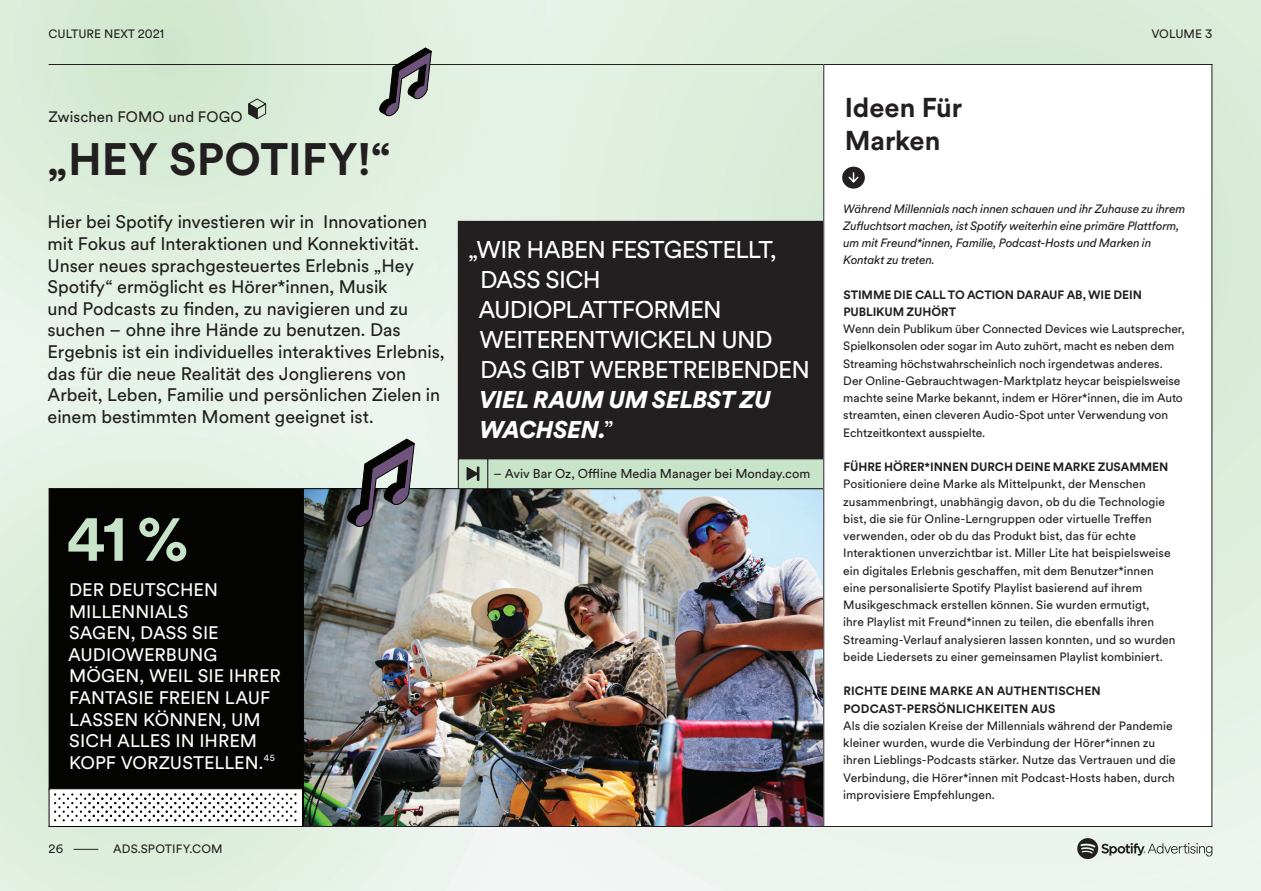
<style>
.page{position:relative;width:1261px;height:891px;background:#fff}
.page>*{position:absolute;margin:0;border:0;box-sizing:border-box;transform-origin:0 0}
.t1{font:700 60px "Circular Spotify Text";color:#c8e4c8}
.t2{font:700 45px "Circular Spotify Text";letter-spacing:.005em;color:#231f20}
.t3{font:700 27px/32.4px "Circular Spotify Text";letter-spacing:-.005em;color:#231f20}
.t4{font:24px/30px "Circular Spotify Text";letter-spacing:-.03em;color:#fff}
.t5{font:italic 900 24px/30px "Circular Spotify Text";letter-spacing:-.015em;color:#fff}
.t6{font:18px/21.6px "Circular Spotify Text";letter-spacing:-.005em;color:#231f20}
.t7{font:18px/21.6px "Circular Spotify Text";color:#fff}
.t8{font:15px "Circular Spotify Text";letter-spacing:.005em;color:#231f20}
.t9{font:12.75px "Circular Spotify Text";color:#231f20}
.t10{font:12px/17.2px "Circular Spotify Text";color:#231f20}
.t11{font:italic 12px/17.2px "Circular Spotify Text";letter-spacing:-.015em;color:#231f20}
.t12{font:700 12px/17.2px "Circular Spotify Text";letter-spacing:-.005em;color:#231f20}
.t13{font:700 12px/17.2px "Circular Spotify Text";letter-spacing:.015em;color:#231f20}
.s1{font-weight:400;font-style:normal}
</style>
<div class="page">
<img style="left:640px;top:257px;width:621px;height:634px">
<div style="left:661px;top:149px;width:600px;height:108px;background:#d8ebd7"></div>
<div style="left:661px;top:0;width:600px;height:149px;background:#daecda"></div>
<div style="left:0;top:540px;width:84px;height:351px;background:#ddeedb"></div>
<img style="left:40px;top:200px;width:492px;height:347px">
<img style="left:305px;top:490px;width:518px;height:335px">
<hr style="left:49px;top:64px;width:1163px;height:1px;background:#231f20">
<hr style="left:49px;top:826px;width:1163px;height:1px;background:#231f20">
<svg style="left:247px;top:98px;width:21px;height:22px"></svg>
<svg style="left:1077px;top:838px;width:135px;height:21px;background:#bcc2bc"></svg>
<svg style="left:74px;top:849px;width:24px;height:1px"></svg>
<div style="left:49px;top:488px;width:254px;height:302px;background:#040503;border:1px solid #040503"></div>
<div style="left:49px;top:788px;width:254px;height:39px;background:#fff;border:1px solid #040503"></div>
<svg style="left:54px;top:793px;width:243px;height:28px"></svg>
<svg style="left:347px;top:426px;width:68px;height:102px;background:#898b8f"></svg>
<svg style="left:379px;top:48px;width:53px;height:69px;background:#909492"></svg>
<div style="left:458px;top:221px;width:366px;height:238px;background:#231f20"></div>
<div style="left:488px;top:459px;width:336px;height:30px;background:#c8e4c8"></div>
<div style="left:487px;top:458px;width:337px;height:31px;border:1px solid #231f20"></div>
<div style="left:458px;top:459px;width:30px;height:30px;background:#c8e4c8"></div>
<div style="left:458px;top:458px;width:30px;height:31px;border:1px solid #231f20"></div>
<svg style="left:467px;top:467px;width:12px;height:14px"></svg>
<div style="left:824px;top:64px;width:388px;height:762px;background:#fff"></div>
<div style="left:842px;top:167px;width:23px;height:22px;background:#231f20;border-radius:50%"></div>
<svg style="left:848px;top:172px;width:11px;height:11px"></svg>
<p class="t10" style="left:49px;top:26px;width:117px">CULTURE NEXT 2021</p>
<p class="t10" style="left:1151px;top:26px;width:62px">VOLUME 3</p>
<p class="t8" style="left:49px;top:106px;width:195px">Zwischen FOMO und FOGO</p>
<h2 class="t2" style="left:47px;top:129px;width:346px">„HEY SPOTIFY!“</h2>
<p class="t6" style="left:48px;top:212px;width:399px">Hier bei Spotify investieren wir in Innovationen mit Fokus auf Interaktionen und Konnektivität.<br>Unser neues sprachgesteuertes Erlebnis „Hey Spotify“ ermöglicht es Hörer*innen, Musik<br>und Podcasts zu finden, zu navigieren und zu suchen – ohne ihre Hände zu benutzen. Das Ergebnis ist ein individuelles interaktives Erlebnis, das für die neue Realität des Jonglierens von Arbeit, Leben, Familie und persönlichen Zielen in einem bestimmten Moment geeignet ist.</p>
<h1 class="t1" style="left:67px;top:498px;width:123px">41 %</h1>
<h3 class="t7" style="left:68px;top:579px;width:214px">DER DEUTSCHEN<br>MILLENNIALS<br>SAGEN, DASS SIE<br>AUDIOWERBUNG<br>MÖGEN, WEIL SIE IHRER<br>FANTASIE FREIEN LAUF<br>LASSEN KÖNNEN, UM<br>SICH ALLES IN IHREM<br>KOPF VORZUSTELLEN.<sup>45</sup></h3>
<h3 class="t4" style="left:478px;top:235px;width:333px;text-indent:-10px">„WIR HABEN FESTGESTELLT,<br>DASS SICH<br>AUDIOPLATTFORMEN<br>WEITERENTWICKELN UND<br>DAS GIBT WERBETREIBENDEN</h3>
<h3 class="t5" style="left:479px;top:385px;width:293px">VIEL RAUM UM SELBST ZU<br>WACHSEN.<span class="s1">”</span></h3>
<p class="t9" style="left:494px;top:465px;width:318px">– Aviv Bar Oz, Offline Media Manager bei Monday.com</p>
<p class="t10" style="left:49px;top:841px;width:16px">26</p>
<p class="t10" style="left:113px;top:841px;width:111px">ADS.SPOTIFY.COM</p>
<p class="t10" style="left:49px;top:841px;width:17px">00</p>
<h3 class="t3" style="left:845px;top:92px;width:119px">Ideen Für<br>Marken</h3>
<p class="t11" style="left:843px;top:200px;width:343px">Während Millennials nach innen schauen und ihr Zuhause zu ihrem Zufluchtsort machen, ist Spotify weiterhin eine primäre Plattform, um mit Freund*innen, Familie, Podcast-Hosts und Marken in Kontakt zu treten.</p>
<p class="t12" style="left:843px;top:286px;width:300px">STIMME DIE CALL TO ACTION DARAUF AB, WIE DEIN<br>PUBLIKUM ZUHÖRT</p>
<p class="t10" style="left:843px;top:321px;width:343px">Wenn dein Publikum über Connected Devices wie Lautsprecher, Spielkonsolen oder sogar im Auto zuhört, macht es neben dem Streaming höchstwahrscheinlich noch irgendetwas anderes.<br>Der Online-Gebrauchtwagen-Marktplatz heycar beispielsweise machte seine Marke bekannt, indem er Hörer*innen, die im Auto streamten, einen cleveren Audio-Spot unter Verwendung von Echtzeitkontext ausspielte.</p>
<p class="t12" style="left:843px;top:459px;width:327px">FÜHRE HÖRER*INNEN DURCH DEINE MARKE ZUSAMMEN</p>
<p class="t10" style="left:843px;top:476px;width:334px">Positioniere deine Marke als Mittelpunkt, der Menschen zusammenbringt, unabhängig davon, ob du die Technologie bist, die sie für Online-Lerngruppen oder virtuelle Treffen verwenden, oder ob du das Produkt bist, das für echte Interaktionen unverzichtbar ist. Miller Lite hat beispielsweise ein digitales Erlebnis geschaffen, mit dem Benutzer*innen eine personalisierte Spotify Playlist basierend auf ihrem Musikgeschmack erstellen können. Sie wurden ermutigt,<br>ihre Playlist mit Freund*innen zu teilen, die ebenfalls ihren Streaming-Verlauf analysieren lassen konnten, und so wurden beide Liedersets zu einer gemeinsamen Playlist kombiniert.</p>
<p class="t13" style="left:843px;top:683px;width:259px">RICHTE DEINE MARKE AN AUTHENTISCHEN<br>PODCAST-PERSÖNLICHKEITEN AUS</p>
<p class="t10" style="left:843px;top:717px;width:334px">Als die sozialen Kreise der Millennials während der Pandemie kleiner wurden, wurde die Verbindung der Hörer*innen zu ihren Lieblings-Podcasts stärker. Nutze das Vertrauen und die Verbindung, die Hörer*innen mit Podcast-Hosts haben, durch improvisiere Empfehlungen.</p>
</div>
